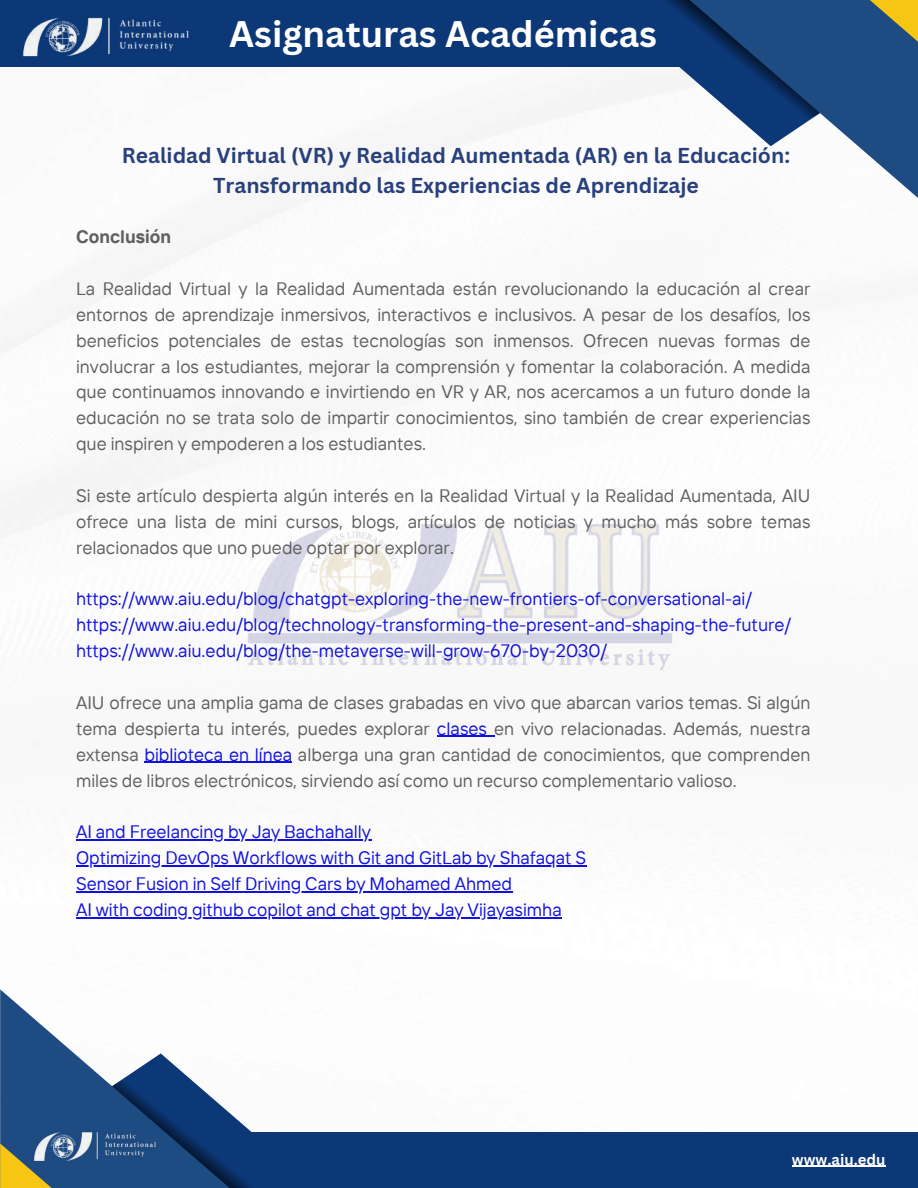
<style>
.page{position:relative;width:918px;height:1188px;background:#fff}
.page>*{position:absolute;margin:0;border:0;box-sizing:border-box;transform-origin:0 0}
.t1{font:700 36px "Canva Sans";color:#fff}
.t2{font:700 24px "Canva Sans";color:#fff}
.t3{font:700 21px/29.2px "Canva Sans";color:#28407b;text-align:center}
.t4{font:18px/25.8px "TT Interphases";color:#606060;text-align:justify}
.t5{font:18px/25.8px "TT Interphases";color:#1112dd}
.t6{font:700 18px "TT Interphases";color:#606060}
.t7{font:700 15px "Canva Sans";color:#fff}
.s1{color:#1112dd}
</style>
<div class="page">
<img style="left:0;top:66px;width:895px;height:853px">
<img style="left:240px;top:518px;width:439px;height:151px">
<div style="left:0;top:0;width:699px;height:66px;background:#0c3877"></div>
<svg style="left:648px;top:0;width:270px;height:211px"></svg>
<svg style="left:828px;top:0;width:90px;height:55px;background:#4a646b"></svg>
<svg style="left:560px;top:0;width:260px;height:146px"></svg>
<img style="left:20px;top:17px;width:172px;height:50px">
<div style="left:175px;top:1132px;width:743px;height:56px;background:#0c3877"></div>
<svg style="left:0;top:989px;width:112px;height:199px;fill:#1e4b82"></svg>
<svg style="left:0;top:1143px;width:104px;height:45px;background:#757c55"></svg>
<svg style="left:112px;top:1053px;width:140px;height:135px"></svg>
<img style="left:31px;top:1124px;width:127px;height:44px">
<hr style="left:437px;top:736px;width:57px;height:1px;background:#1112dd">
<hr style="left:145px;top:762px;width:147px;height:1px;background:#1112dd">
<hr style="left:76px;top:839px;width:295px;height:2px;background:#1112dd">
<hr style="left:76px;top:865px;width:510px;height:1px;background:#1112dd">
<hr style="left:76px;top:891px;width:436px;height:1px;background:#1112dd">
<hr style="left:76px;top:917px;width:486px;height:1px;background:#1112dd">
<hr style="left:792px;top:1166px;width:94px;height:1px;background:#fff">
<h2 class="t2" style="left:331px;top:8px;width:296px">AIU Student Publications</h2>
<h1 class="t1" style="left:229px;top:9px;width:429px">Asignaturas Académicas</h1>
<p class="t3" style="left:122px;top:141px;width:670px">Realidad Virtual (VR) y Realidad Aumentada (AR) en la Educación:<br>Transformando las Experiencias de Aprendizaje</p>
<p class="t6" style="left:76px;top:225px;width:96px">Conclusión</p>
<p class="t4" style="left:76px;top:275px;width:736px">La Realidad Virtual y la Realidad Aumentada están revolucionando la educación al crear entornos de aprendizaje inmersivos, interactivos e inclusivos. A pesar de los desafíos, los beneficios potenciales de estas tecnologías son inmensos. Ofrecen nuevas formas de involucrar a los estudiantes, mejorar la comprensión y fomentar la colaboración. A medida que continuamos innovando e invirtiendo en VR y AR, nos acercamos a un futuro donde la educación no se trata solo de impartir conocimientos, sino también de crear experiencias que inspiren y empoderen a los estudiantes.</p>
<p class="t4" style="left:76px;top:482px;width:736px">Si este artículo despierta algún interés en la Realidad Virtual y la Realidad Aumentada, AIU ofrece una lista de mini cursos, blogs, artículos de noticias y mucho más sobre temas relacionados que uno puede optar por explorar.</p>
<p class="t5" style="left:76px;top:586px;width:717px">https://www.aiu.edu/blog/chatgpt-exploring-the-new-frontiers-of-conversational-ai/ https://www.aiu.edu/blog/technology-transforming-the-present-and-shaping-the-future/ https://www.aiu.edu/blog/the-metaverse-will-grow-670-by-2030/</p>
<p class="t4" style="left:76px;top:689px;width:736px">AIU ofrece una amplia gama de clases grabadas en vivo que abarcan varios temas. Si algún tema despierta tu interés, puedes explorar <span class="s1">clases</span> en vivo relacionadas. Además, nuestra extensa <span class="s1">biblioteca en línea</span> alberga una gran cantidad de conocimientos, que comprenden miles de libros electrónicos, sirviendo así como un recurso complementario valioso.</p>
<p class="t5" style="left:76px;top:819px;width:512px">AI and Freelancing by Jay Bachahally<br>Optimizing DevOps Workflows with Git and GitLab by Shafaqat S Sensor Fusion in Self Driving Cars by Mohamed Ahmed<br>AI with coding github copilot and chat gpt by Jay Vijayasimha</p>
<p class="t7" style="left:792px;top:1149px;width:95px">www.aiu.edu</p>
</div>
